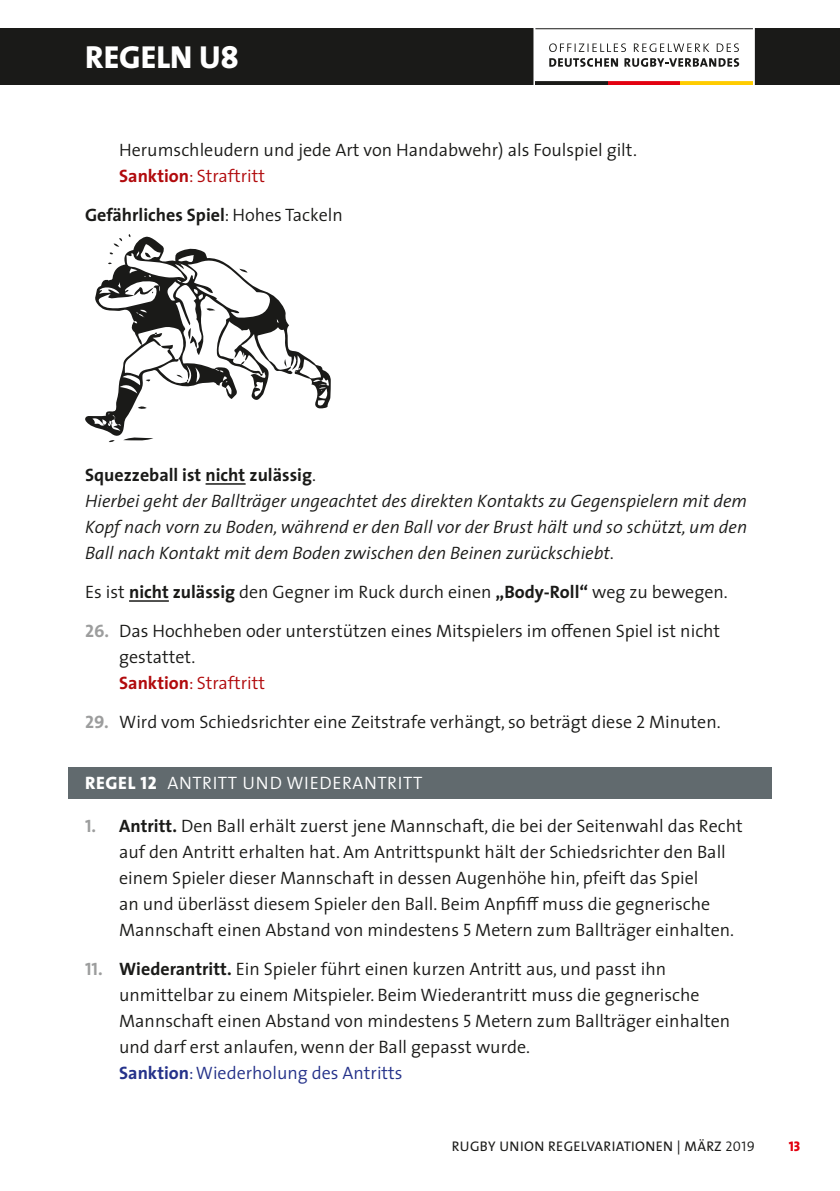
<style>
.page{position:relative;width:840px;height:1191px;background:#fff}
.page>*{position:absolute;margin:0;border:0;box-sizing:border-box;transform-origin:0 0}
.t1{font:32px "The Sans Extra Bold Caps";color:#fff}
.t2{font:300 18px/26px "The Sans";color:#1a1a18}
.t3{font:italic 300 18px/26px "The Sans";color:#1a1a18}
.t4{font:700 18px "The Sans";color:#1a1a18}
.t5{font:18px "The Sans Semi Light Caps";letter-spacing:.035em;color:#fff}
.t6{font:14px "The Sans Regular Caps";letter-spacing:.025em;color:#1a1a18}
.t7{font:14px "The Sans Extra Bold Caps";color:#e3000f}
.s1{font-weight:700;color:#b10a0c}
.s2{color:#b10a0c}
.s3{font-weight:300}
.s4{font-weight:700;font-style:normal}
.s5{font-style:normal}
.s6{font-weight:700}
.s7{font-family:"The Sans Bold Caps";font-weight:400;color:#9c9d9d}
.s8{font-family:"The Sans Semi Light Caps";font-weight:400}
.s9{font-family:"The Sans Extra Bold Caps"}
.s10{font-weight:700;color:#25328a}
.s11{color:#25328a}
.s12{font-family:"The Sans Semi Light Caps"}
</style>
<div class="page">
<div style="left:0;top:28px;width:839px;height:57px;background:#1a1a18"></div>
<div style="left:534px;top:28px;width:219px;height:52px;background:#fff"></div>
<hr style="left:533px;top:27px;width:2px;height:59px;background:#fff">
<hr style="left:752px;top:27px;width:2px;height:59px;background:#fff">
<svg style="left:607px;top:81px;width:73px;height:4px"></svg>
<svg style="left:680px;top:81px;width:72px;height:4px"></svg>
<svg style="left:535px;top:81px;width:72px;height:1px"></svg>
<hr style="left:534px;top:79px;width:219px;height:2px;background:#fff">
<hr style="left:535px;top:28px;width:217px;height:1px;background:#1a1a18">
<svg style="left:549px;top:43px;width:189px;height:9px"></svg>
<svg style="left:549px;top:58px;width:189px;height:9px"></svg>
<hr style="left:205px;top:483px;width:40px;height:2px;background:#1a1a18">
<hr style="left:129px;top:600px;width:40px;height:2px;background:#1a1a18">
<div style="left:68px;top:767px;width:703px;height:32px;background:#616a6e"></div>
<svg style="left:85px;top:236px;width:245px;height:200px"></svg>
<svg style="left:123px;top:435px;width:30px;height:6px"></svg>
<svg style="left:186px;top:328px;width:11px;height:21px"></svg>
<svg style="left:138px;top:405px;width:9px;height:4px"></svg>
<svg style="left:239px;top:269px;width:8px;height:4px"></svg>
<svg style="left:206px;top:308px;width:9px;height:4px"></svg>
<svg style="left:145px;top:379px;width:5px;height:4px"></svg>
<svg style="left:109px;top:238px;width:13px;height:17px"></svg>
<svg style="left:284px;top:359px;width:2px;height:8px"></svg>
<svg style="left:176px;top:374px;width:7px;height:4px"></svg>
<svg style="left:145px;top:252px;width:6px;height:6px"></svg>
<h1 class="t1" style="left:85px;top:30px;width:37px">REGELN</h1>
<h1 class="t1" style="left:199px;top:30px;width:41px">U8</h1>
<p class="t2" style="left:119px;top:136px;width:519px">Herumschleudern und jede Art von Handabwehr) als Foulspiel gilt.<br><span class="s1">Sanktion</span><span class="s2">: Straftritt</span></p>
<p class="t4" style="left:85px;top:200px;width:259px">Gefährliches Spiel<span class="s3">: Hohes Tackeln</span></p>
<p class="t3" style="left:85px;top:461px;width:663px"><span class="s4">Squezzeball ist nicht zulässig</span><span class="s5">.<br></span>Hierbei geht der Ballträger ungeachtet des direkten Kontakts zu Gegenspielern mit dem Kopf nach vorn zu Boden, während er den Ball vor der Brust hält und so schützt, um den Ball nach Kontakt mit dem Boden zwischen den Beinen zurückschiebt.</p>
<p class="t2" style="left:85px;top:578px;width:643px">Es ist <span class="s6">nicht zulässig</span> den Gegner im Ruck durch einen <span class="s6">„Body-Roll“</span> weg zu bewegen.</p>
<p class="t2" style="left:119px;top:617px;width:602px;text-indent:-34px"><span class="s7">26.</span> Das Hochheben oder unterstützen eines Mitspielers im offenen Spiel ist nicht gestattet.<br><span class="s1">Sanktion</span><span class="s2">: Straftritt</span></p>
<p class="t2" style="left:85px;top:708px;width:636px"><span class="s7">29.</span> Wird vom Schiedsrichter eine Zeitstrafe verhängt, so beträgt diese <span class="s8">2</span> Minuten.</p>
<p class="t5" style="left:85px;top:773px;width:338px"><span class="s9">REGEL 12</span> ANTRITT UND WIEDERANTRITT</p>
<p class="t2" style="left:119px;top:812px;width:624px;text-indent:-34px"><span class="s7">1.</span> <span class="s6">Antritt.</span> Den Ball erhält zuerst jene Mannschaft, die bei der Seitenwahl das Recht auf den Antritt erhalten hat. Am Antrittspunkt hält der Schiedsrichter den Ball einem Spieler dieser Mannschaft in dessen Augenhöhe hin, pfeift das Spiel<br>an und überlässt diesem Spieler den Ball. Beim Anpfiff muss die gegnerische Mannschaft einen Abstand von mindestens <span class="s8">5</span> Metern zum Ballträger einhalten.</p>
<p class="t2" style="left:119px;top:955px;width:612px;text-indent:-34px"><span class="s7">11.</span> <span class="s6">Wiederantritt.</span> Ein Spieler führt einen kurzen Antritt aus, und passt ihn unmittelbar zu einem Mitspieler. Beim Wiederantritt muss die gegnerische Mannschaft einen Abstand von mindestens <span class="s8">5</span> Metern zum Ballträger einhalten und darf erst anlaufen, wenn der Ball gepasst wurde.<br><span class="s10">Sanktion</span><span class="s11">: Wiederholung des Antritts</span></p>
<p class="t6" style="left:451px;top:1138px;width:304px">RUGBY UNION REGELVARIATIONEN | MÄRZ <span class="s12">2019</span></p>
<p class="t7" style="left:788px;top:1134px;width:13px">13</p>
</div>
